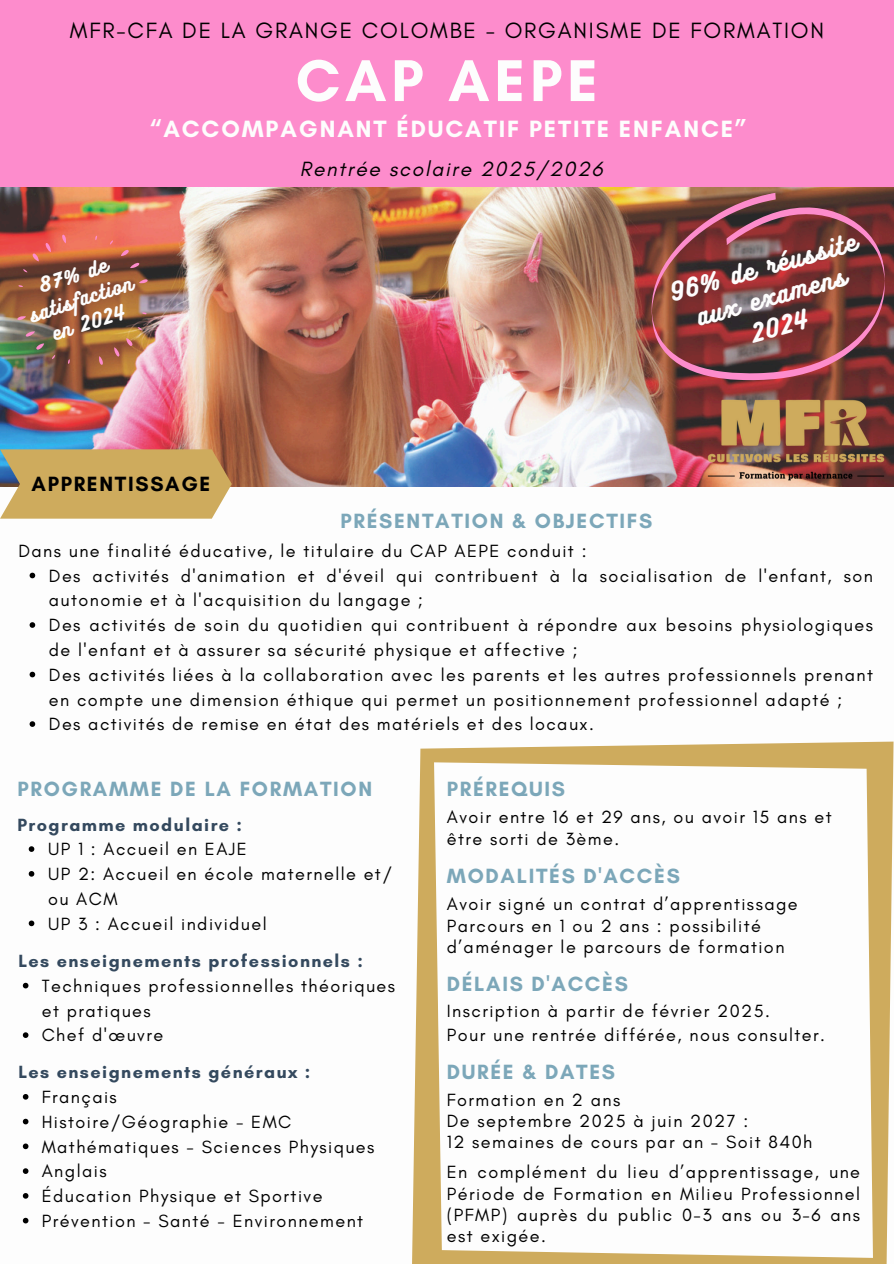
<style>
.page{position:relative;width:894px;height:1264px;background:#fff}
.page>*{position:absolute;margin:0;border:0;box-sizing:border-box;transform-origin:0 0}
.t1{font:700 60px "Glacial Indifference";letter-spacing:.08em;color:#fdfdfd}
.t2{font:700 24px "Glacial Indifference";letter-spacing:.08em;color:#fdfdfd}
.t3{font:22.5px "Glacial Indifference";letter-spacing:.08em;color:#000}
.t4{font:22.5px/30.6px "Bukhari Script";color:#fdfdfd;text-align:center}
.t5{font:700 21px "Glacial Indifference";letter-spacing:.08em;color:#7ca7b9}
.t6{font:italic 21px "Glacial Indifference";letter-spacing:.08em;color:#000}
.t7{font:700 21px "Glacial Indifference";letter-spacing:.08em;color:#000}
.t8{font:18px/24.8px "Glacial Indifference";letter-spacing:.08em;color:#000}
.t9{font:700 18px "Glacial Indifference";letter-spacing:.08em;color:#34495e}
.t10{font:18px/24.8px "Bukhari Script";color:#fdfdfd;text-align:center}
</style>
<div class="page">
<div style="left:1px;top:0;width:892px;height:192px;background:#fd8ccc"></div>
<img style="left:1px;top:187px;width:892px;height:300px">
<svg style="left:0;top:449px;width:232px;height:69px;background:#caaa64"></svg>
<img style="left:630px;top:187px;width:263px;height:216px">
<img style="left:17px;top:235px;width:130px;height:130px">
<img style="left:701px;top:389px;width:189px;height:98px">
<svg style="left:412px;top:741px;width:481px;height:522px"></svg>
<svg style="left:30px;top:572px;width:5px;height:6px"></svg>
<svg style="left:30px;top:622px;width:5px;height:6px"></svg>
<svg style="left:30px;top:671px;width:5px;height:6px"></svg>
<svg style="left:30px;top:721px;width:5px;height:6px"></svg>
<svg style="left:29px;top:846px;width:5px;height:5px"></svg>
<svg style="left:29px;top:871px;width:5px;height:5px"></svg>
<svg style="left:29px;top:920px;width:5px;height:6px"></svg>
<svg style="left:23px;top:1094px;width:5px;height:5px"></svg>
<svg style="left:23px;top:1118px;width:5px;height:6px"></svg>
<svg style="left:23px;top:1143px;width:5px;height:6px"></svg>
<svg style="left:23px;top:1168px;width:5px;height:5px"></svg>
<svg style="left:23px;top:1193px;width:5px;height:5px"></svg>
<svg style="left:23px;top:1217px;width:5px;height:6px"></svg>
<svg style="left:23px;top:982px;width:5px;height:6px"></svg>
<svg style="left:23px;top:1032px;width:5px;height:5px"></svg>
<p class="t3" style="left:70px;top:16px;width:755px">MFR-CFA DE LA GRANGE COLOMBE - ORGANISME DE FORMATION</p>
<p class="t1" style="left:295px;top:44px;width:304px">CAP AEPE</p>
<p class="t2" style="left:149px;top:114px;width:599px">“ACCOMPAGNANT ÉDUCATIF PETITE ENFANCE”</p>
<p class="t10" style="left:18px;top:279px;width:109px;rotate:-18deg">87% de satisfaction en 2024</p>
<p class="t7" style="left:32px;top:471px;width:180px">APPRENTISSAGE</p>
<p class="t6" style="left:300px;top:156px;width:304px">Rentrée scolaire 2025/2026</p>
<p class="t4" style="left:665px;top:278px;width:194px;rotate:-16deg">96% de réussite aux examens<br>2024</p>
<h4 class="t5" style="left:340px;top:508px;width:313px">PRÉSENTATION &amp; OBJECTIFS</h4>
<h2 class="t8" style="left:18px;top:538px;width:569px">Dans une finalité éducative, le titulaire du CAP AEPE conduit :</h2>
<h5 class="t8" style="left:49px;top:563px;width:825px">Des activités d'animation et d'éveil qui contribuent à la socialisation de l'enfant, son autonomie et à l'acquisition du langage ;</h5>
<h1 class="t8" style="left:49px;top:612px;width:825px">Des activités de soin du quotidien qui contribuent à répondre aux besoins physiologiques de l'enfant et à assurer sa sécurité physique et affective ;</h1>
<p class="t8" style="left:49px;top:662px;width:825px">Des activités liées à la collaboration avec les parents et les autres professionnels prenant en compte une dimension éthique qui permet un positionnement professionnel adapté ;</p>
<h3 class="t8" style="left:49px;top:711px;width:546px">Des activités de remise en état des matériels et des locaux.</h3>
<h4 class="t5" style="left:17px;top:776px;width:356px">PROGRAMME DE LA FORMATION</h4>
<p class="t9" style="left:17px;top:813px;width:226px">Programme modulaire :</p>
<p class="t8" style="left:48px;top:836px;width:200px">UP 1 : Accueil en EAJE</p>
<p class="t8" style="left:48px;top:861px;width:345px">UP 2: Accueil en école maternelle et/ ou ACM</p>
<p class="t8" style="left:48px;top:910px;width:220px">UP 3 : Accueil individuel</p>
<p class="t9" style="left:18px;top:949px;width:346px">Les enseignements professionnels :</p>
<h6 class="t8" style="left:42px;top:973px;width:355px">Techniques professionnelles théoriques et pratiques</h6>
<p class="t8" style="left:42px;top:1022px;width:123px">Chef d'œuvre</p>
<h4 class="t9" style="left:18px;top:1061px;width:293px">Les enseignements généraux :</h4>
<h6 class="t8" style="left:42px;top:1084px;width:77px">Français</h6>
<p class="t8" style="left:42px;top:1109px;width:251px">Histoire/Géographie - EMC</p>
<p class="t8" style="left:42px;top:1133px;width:334px">Mathématiques - Sciences Physiques</p>
<p class="t8" style="left:42px;top:1158px;width:66px">Anglais</p>
<h6 class="t8" style="left:42px;top:1183px;width:282px">Éducation Physique et Sportive</h6>
<p class="t8" style="left:42px;top:1208px;width:323px">Prévention - Santé - Environnement</p>
<h4 class="t5" style="left:446px;top:776px;width:120px">PRÉREQUIS</h4>
<p class="t8" style="left:446px;top:806px;width:386px;line-height:21.3px">Avoir entre 16 et 29 ans, ou avoir 15 ans et être sorti de 3ème.</p>
<p class="t5" style="left:446px;top:863px;width:234px">MODALITÉS D'ACCÈS</p>
<p class="t8" style="left:446px;top:891px;width:352px">Avoir signé un contrat d’apprentissage</p>
<p class="t8" style="left:446px;top:914px;width:339px;line-height:21.3px">Parcours en 1 ou 2 ans : possibilité d’aménager le parcours de formation</p>
<h4 class="t5" style="left:446px;top:970px;width:183px">DÉLAIS D'ACCÈS</h4>
<h4 class="t8" style="left:446px;top:998px;width:324px">Inscription à partir de février 2025.</h4>
<p class="t8" style="left:446px;top:1022px;width:379px">Pour une rentrée différée, nous consulter.</p>
<p class="t5" style="left:446px;top:1059px;width:170px">DURÉE &amp; DATES</p>
<p class="t8" style="left:446px;top:1087px;width:175px">Formation en 2 ans</p>
<p class="t8" style="left:446px;top:1108px;width:303px">De septembre 2025 à juin 2027 :</p>
<p class="t8" style="left:446px;top:1129px;width:367px">12 semaines de cours par an - Soit 840h</p>
<h4 class="t8" style="left:446px;top:1161px;width:414px;line-height:21.3px;text-align:justify">En complément du lieu d’apprentissage, une Période de Formation en Milieu Professionnel (PFMP) auprès du public 0-3 ans ou 3-6 ans est exigée.</h4>
</div>
